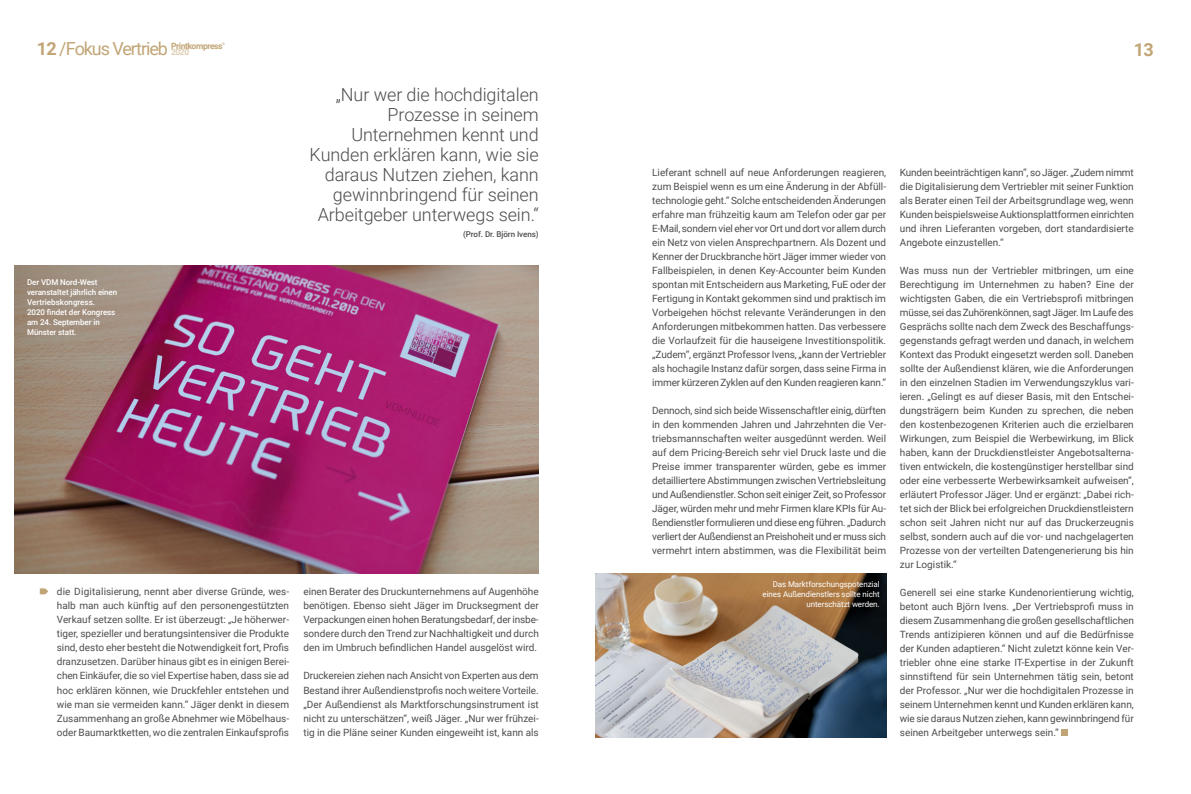
<style>
.page{position:relative;width:1191px;height:794px;background:#fff}
.page>*{position:absolute;margin:0;border:0;box-sizing:border-box;transform-origin:0 0}
.t1{font:300 18px/20px "Roboto";letter-spacing:-.005em;color:#4d4d4e;text-align:right}
.t2{font:18px "Roboto";letter-spacing:-.06em;color:#c2a577}
.t3{font:700 18px "Roboto";color:#c2a577}
.t4{font:10px/14px "Roboto";color:#4d4d4e;text-align:justify}
.t5{font:700 8.6px "Roboto";letter-spacing:-.05em;color:#c2a577}
.t6{font:500 8px/10px "Roboto";letter-spacing:-.01em;color:#fff}
.t7{font:8px/10px "Roboto";letter-spacing:-.01em;color:#fff;text-align:right}
.t8{font:500 8px "Roboto";letter-spacing:-.005em;color:#4d4d4e}
.t9{font:700 3.6px "Roboto";color:#c2a577}
.s1{font-weight:700}
.s2{font-weight:700;font-size:8.6px}
</style>
<div class="page">
<svg style="left:40px;top:588px;width:8px;height:6px"></svg>
<div style="left:1061px;top:729px;width:6px;height:7px;background:#c2a577"></div>
<img style="left:14px;top:266px;width:525px;height:308px">
<img style="left:595px;top:574px;width:291px;height:163px">
<h1 class="t2" style="left:37px;top:36px;width:154px"><span class="s1">12</span> /Fokus Vertrieb <span class="s2">2020</span></h1>
<h1 class="t3" style="left:1133px;top:36px;width:22px">13</h1>
<p class="t5" style="left:171px;top:39px;width:53px">Printkompress</p>
<p class="t9" style="left:222px;top:41px;width:4px">®</p>
<p class="t6" style="left:27px;top:276px;width:92px">Der VDM Nord-West veranstaltet jährlich einen<br>Vertriebskongress.<br>2020 findet der Kongress am 24. September in<br>Münster statt.</p>
<h1 class="t1" style="left:310px;top:84px;width:231px">„Nur wer die hochdigitalen<br>Prozesse in seinem<br>Unternehmen kennt und<br>Kunden erklären kann, wie sie daraus Nutzen ziehen, kann gewinnbringend für seinen<br>Arbeitgeber unterwegs sein.“</h1>
<p class="t8" style="left:463px;top:229px;width:77px">(Prof. Dr. Björn Ivens)</p>
<p class="t4" style="left:57px;top:584px;width:234px">die Digitalisierung, nennt aber diverse Gründe, wes&shy;halb man auch künftig auf den personengestützten Verkauf setzen sollte. Er ist überzeugt: „Je höherwer&shy;tiger, spezieller und beratungsintensiver die Produkte sind, desto eher besteht die Notwendigkeit fort, Profis dranzusetzen. Darüber hinaus gibt es in einigen Berei&shy;chen Einkäufer, die so viel Expertise haben, dass sie ad hoc erklären können, wie Druckfehler entstehen und wie man sie vermeiden kann.“ Jäger denkt in diesem Zusammenhang an große Abnehmer wie Möbelhaus&shy;oder Baumarktketten, wo die zentralen Einkaufsprofis</p>
<p class="t4" style="left:303px;top:584px;width:237px">einen Berater des Druckunternehmens auf Augenhöhe benötigen. Ebenso sieht Jäger im Drucksegment der Verpackungen einen hohen Beratungsbedarf, der insbe&shy;sondere durch den Trend zur Nachhaltigkeit und durch den im Umbruch befindlichen Handel ausgelöst wird.</p>
<p class="t4" style="left:303px;top:668px;width:237px">Druckereien ziehen nach Ansicht von Experten aus dem Bestand ihrer Außendienstprofis noch weitere Vorteile. „Der Außendienst als Marktforschungsinstrument ist nicht zu unterschätzen“, weiß Jäger. „Nur wer frühzei&shy;tig in die Pläne seiner Kunden eingeweiht ist, kann als</p>
<p class="t4" style="left:652px;top:165px;width:235px">Lieferant schnell auf neue Anforderungen reagieren, zum Beispiel wenn es um eine Änderung in der Abfüll&shy;technologie geht.“ Solche entscheidenden Änderungen erfahre man frühzeitig kaum am Telefon oder gar per E-Mail, sondern viel eher vor Ort und dort vor allem durch ein Netz von vielen Ansprechpartnern. Als Dozent und Kenner der Druckbranche hört Jäger immer wieder von Fallbeispielen, in denen Key-Accounter beim Kunden spontan mit Entscheidern aus Marketing, FuE oder der Fertigung in Kontakt gekommen sind und praktisch im Vorbeigehen höchst relevante Veränderungen in den Anforderungen mitbekommen hatten. Das verbessere die Vorlaufzeit für die hauseigene Investitionspolitik. „Zudem“, ergänzt Professor Ivens, „kann der Vertriebler als hochagile Instanz dafür sorgen, dass seine Firma in immer kürzeren Zyklen auf den Kunden reagieren kann.“</p>
<p class="t4" style="left:652px;top:403px;width:235px">Dennoch, sind sich beide Wissenschaftler einig, dürften in den kommenden Jahren und Jahrzehnten die Ver&shy;triebsmannschaften weiter ausgedünnt werden. Weil auf dem Pricing-Bereich sehr viel Druck laste und die Preise immer transparenter würden, gebe es immer detailliertere Abstimmungen zwischen Vertriebsleitung und Außendienstler. Schon seit einiger Zeit, so Professor Jäger, würden mehr und mehr Firmen klare KPIs für Au&shy;ßendienstler formulieren und diese eng führen. „Dadurch verliert der Außendienst an Preishoheit und er muss sich vermehrt intern abstimmen, was die Flexibilität beim</p>
<p class="t7" style="left:762px;top:578px;width:119px">Das Marktforschungspotenzial eines Außendienstlers sollte nicht unterschätzt werden.</p>
<p class="t4" style="left:900px;top:165px;width:235px">Kunden beeinträchtigen kann“, so Jäger. „Zudem nimmt die Digitalisierung dem Vertriebler mit seiner Funktion als Berater einen Teil der Arbeitsgrundlage weg, wenn Kunden beispielsweise Auktionsplattformen einrichten und ihren Lieferanten vorgeben, dort standardisierte Angebote einzustellen.“</p>
<p class="t4" style="left:900px;top:263px;width:235px">Was muss nun der Vertriebler mitbringen, um eine Berechtigung im Unternehmen zu haben? Eine der wichtigsten Gaben, die ein Vertriebsprofi mitbringen müsse, sei das Zuhörenkönnen, sagt Jäger. Im Laufe des Gesprächs sollte nach dem Zweck des Beschaffungs&shy;gegenstands gefragt werden und danach, in welchem Kontext das Produkt eingesetzt werden soll. Daneben sollte der Außendienst klären, wie die Anforderungen in den einzelnen Stadien im Verwendungszyklus vari&shy;ieren. „Gelingt es auf dieser Basis, mit den Entschei&shy;dungsträgern beim Kunden zu sprechen, die neben den kostenbezogenen Kriterien auch die erzielbaren Wirkungen, zum Beispiel die Werbewirkung, im Blick haben, kann der Druckdienstleister Angebotsalterna&shy;tiven entwickeln, die kostengünstiger herstellbar sind oder eine verbesserte Werbewirksamkeit aufweisen“, erläutert Professor Jäger. Und er ergänzt: „Dabei rich&shy;tet sich der Blick bei erfolgreichen Druckdienstleistern schon seit Jahren nicht nur auf das Druckerzeugnis selbst, sondern auch auf die vor- und nachgelagerten Prozesse von der verteilten Datengenerierung bis hin zur Logistik.“</p>
<p class="t4" style="left:900px;top:585px;width:235px">Generell sei eine starke Kundenorientierung wichtig, betont auch Björn Ivens. „Der Vertriebsprofi muss in diesem Zusammenhang die großen gesellschaftlichen Trends antizipieren können und auf die Bedürfnisse der Kunden adaptieren.“ Nicht zuletzt könne kein Ver&shy;triebler ohne eine starke IT-Expertise in der Zukunft sinnstiftend für sein Unternehmen tätig sein, betont der Professor. „Nur wer die hochdigitalen Prozesse in seinem Unternehmen kennt und Kunden erklären kann, wie sie daraus Nutzen ziehen, kann gewinnbringend für seinen Arbeitgeber unterwegs sein.“</p>
</div>
